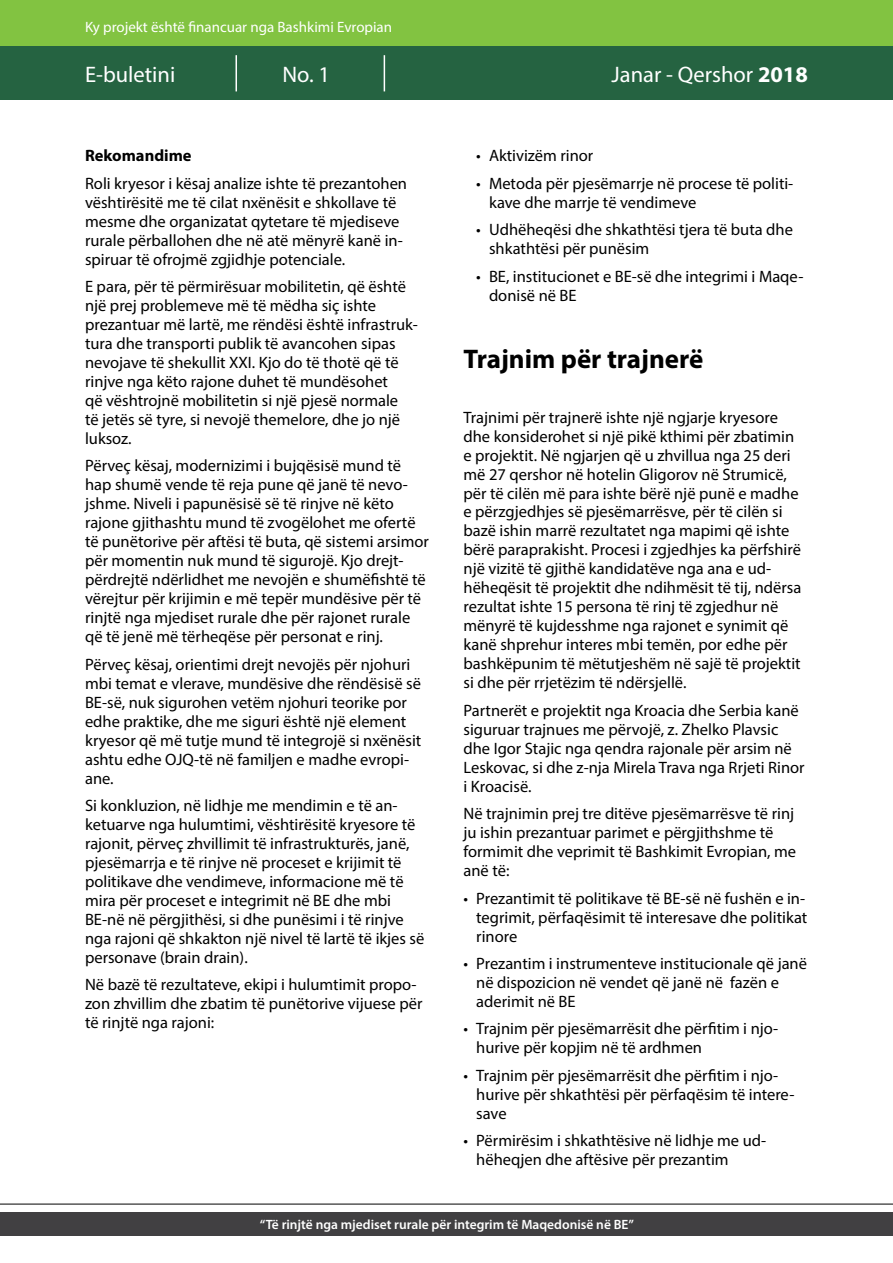
<style>
.page{position:relative;width:893px;height:1263px;background:#fff}
.page>*{position:absolute;margin:0;border:0;box-sizing:border-box;transform-origin:0 0}
.t1{font:700 27px "Myriad Pro";color:#000}
.t2{font:22.5px "Myriad Pro";color:#fff}
.t3{font:16.5px/19px "Myriad Pro";color:#000}
.t4{font:700 16.5px "Myriad Pro";color:#000}
.t5{font:15px "Myriad Pro";color:#fff}
.t6{font:600 13.5px "Myriad Pro";color:#fff}
.s1{font-weight:700}
</style>
<div class="page">
<div style="left:0;top:1212px;width:893px;height:24px;background:#414042"></div>
<hr style="left:0;top:1204px;width:893px;height:1px;background:#000">
<div style="left:0;top:0;width:893px;height:91px;background:#82c341"></div>
<div style="left:0;top:47px;width:893px;height:53px;background:#256341"></div>
<hr style="left:235px;top:55px;width:2px;height:36px;background:#fff">
<hr style="left:384px;top:55px;width:1px;height:36px;background:#fff">
<p class="t5" style="left:85px;top:18px;width:309px">Ky projekt është financuar nga Bashkimi Evropian</p>
<h2 class="t2" style="left:85px;top:60px;width:92px">Е-buletini</h2>
<h2 class="t2" style="left:282px;top:60px;width:49px">No. 1</h2>
<h2 class="t2" style="left:612px;top:60px;width:198px">Janar - Qershor <span class="s1">2018</span></h2>
<p class="t4" style="left:85px;top:145px;width:108px">Rekomandime</p>
<p class="t3" style="left:85px;top:173px;width:324px">Roli kryesor i kësaj analize ishte të prezantohen vështirësitë me të cilat nxënësit e shkollave të mesme dhe organizatat qytetare të mjediseve rurale përballohen dhe në atë mënyrë kanë in&shy;spiruar të ofrojmë zgjidhje potenciale.</p>
<p class="t3" style="left:85px;top:277px;width:334px">E para, për të përmirësuar mobilitetin, që është një prej problemeve më të mëdha siç ishte prezantuar më lartë, me rëndësi është infrastruk&shy;tura dhe transporti publik të avancohen sipas nevojave të shekullit XXI. Kjo do të thotë që të rinjve nga këto rajone duhet të mundësohet<br>që vështrojnë mobilitetin si një pjesë normale<br>të jetës së tyre, si nevojë themelore, dhe jo një luksoz.</p>
<p class="t3" style="left:85px;top:456px;width:345px">Përveç kësaj, modernizimi i bujqësisë mund të hap shumë vende të reja pune që janë të nevo&shy;jshme. Niveli i papunësisë së të rinjve në këto rajone gjithashtu mund të zvogëlohet me ofertë të punëtorive për aftësi të buta, që sistemi arsimor për momentin nuk mund të sigurojë. Kjo drejt&shy;përdrejtë ndërlidhet me nevojën e shumëfishtë të vërejtur për krijimin e më tepër mundësive për të rinjtë nga mjediset rurale dhe për rajonet rurale që të jenë më tërheqëse për personat e rinj.</p>
<p class="t3" style="left:85px;top:654px;width:338px">Përveç kësaj, orientimi drejt nevojës për njohuri mbi temat e vlerave, mundësive dhe rëndësisë së BE-së, nuk sigurohen vetëm njohuri teorike por edhe praktike, dhe me siguri është një element kryesor që më tutje mund të integrojë si nxënësit ashtu edhe OJQ-të në familjen e madhe evropi&shy;ane.</p>
<p class="t3" style="left:85px;top:796px;width:341px">Si konkluzion, në lidhje me mendimin e të an&shy;ketuarve nga hulumtimi, vështirësitë kryesore të rajonit, përveç zhvillimit të infrastrukturës, janë, pjesëmarrja e të rinjve në proceset e krijimit të politikave dhe vendimeve, informacione më të mira për proceset e integrimit në BE dhe mbi BE-në në përgjithësi, si dhe punësimi i të rinjve nga rajoni që shkakton një nivel të lartë të ikjes së personave (brain drain).</p>
<p class="t3" style="left:85px;top:975px;width:339px">Në bazë të rezultateve, ekipi i hulumtimit propo&shy;zon zhvillim dhe zbatim të punëtorive vijuese për të rinjtë nga rajoni:</p>
<p class="t3" style="left:476px;top:146px;width:119px">• Aktivizëm rinor</p>
<p class="t3" style="left:489px;top:173px;width:306px;text-indent:-13px">• Metoda për pjesëmarrje në procese të politi&shy;kave dhe marrje të vendimeve</p>
<p class="t3" style="left:489px;top:220px;width:305px;text-indent:-13px">• Udhëheqësi dhe shkathtësi tjera të buta dhe shkathtësi për punësim</p>
<p class="t3" style="left:489px;top:266px;width:316px;text-indent:-13px">• BE, institucionet e BE-së dhe integrimi i Maqe&shy;donisë në BE</p>
<h1 class="t1" style="left:463px;top:341px;width:241px">Trajnim për trajnerë</h1>
<p class="t3" style="left:463px;top:407px;width:339px">Trajnimi për trajnerë ishte një ngjarje kryesore dhe konsiderohet si një pikë kthimi për zbatimin e projektit. Në ngjarjen që u zhvillua nga 25 deri më 27 qershor në hotelin Gligorov në Strumicë, për të cilën më para ishte bërë një punë e madhe e përzgjedhjes së pjesëmarrësve, për të cilën si bazë ishin marrë rezultatet nga mapimi që ishte bërë paraprakisht. Procesi i zgjedhjes ka përfshirë një vizitë të gjithë kandidatëve nga ana e ud&shy;hëheqësit të projektit dhe ndihmësit të tij, ndërsa rezultat ishte 15 persona të rinj të zgjedhur në mënyrë të kujdesshme nga rajonet e synimit që kanë shprehur interes mbi temën, por edhe për bashkëpunim të mëtutjeshëm në sajë të projektit si dhe për rrjetëzim të ndërsjellë.</p>
<p class="t3" style="left:463px;top:700px;width:343px">Partnerët e projektit nga Kroacia dhe Serbia kanë siguruar trajnues me përvojë, z. Zhelko Plavsic dhe Igor Stajic nga qendra rajonale për arsim në Leskovac, si dhe z-nja Mirela Trava nga Rrjeti Rinor i Kroacisë.</p>
<p class="t3" style="left:463px;top:804px;width:334px">Në trajnimin prej tre ditëve pjesëmarrësve të rinj ju ishin prezantuar parimet e përgjithshme të formimit dhe veprimit të Bashkimit Evropian, me anë të:</p>
<p class="t3" style="left:476px;top:888px;width:333px;text-indent:-13px">• Prezantimit të politikave të BE-së në fushën e in&shy;tegrimit, përfaqësimit të interesave dhe politikat rinore</p>
<p class="t3" style="left:476px;top:954px;width:332px;text-indent:-13px">• Prezantim i instrumenteve institucionale që janë në dispozicion në vendet që janë në fazën e aderimit në BE</p>
<p class="t3" style="left:476px;top:1019px;width:303px;text-indent:-13px">• Trajnim për pjesëmarrësit dhe përfitim i njo&shy;hurive për kopjim në të ardhmen</p>
<p class="t3" style="left:476px;top:1065px;width:320px;text-indent:-13px">• Trajnim për pjesëmarrësit dhe përfitim i njo&shy;hurive për shkathtësi për përfaqësim të intere&shy;save</p>
<p class="t3" style="left:476px;top:1131px;width:291px;text-indent:-13px">• Përmirësim i shkathtësive në lidhje me ud&shy;hëheqjen dhe aftësive për prezantim</p>
<p class="t6" style="left:260px;top:1216px;width:376px">“Të rinjtë nga mjediset rurale për integrim të Maqedonisë në BE”</p>
</div>
